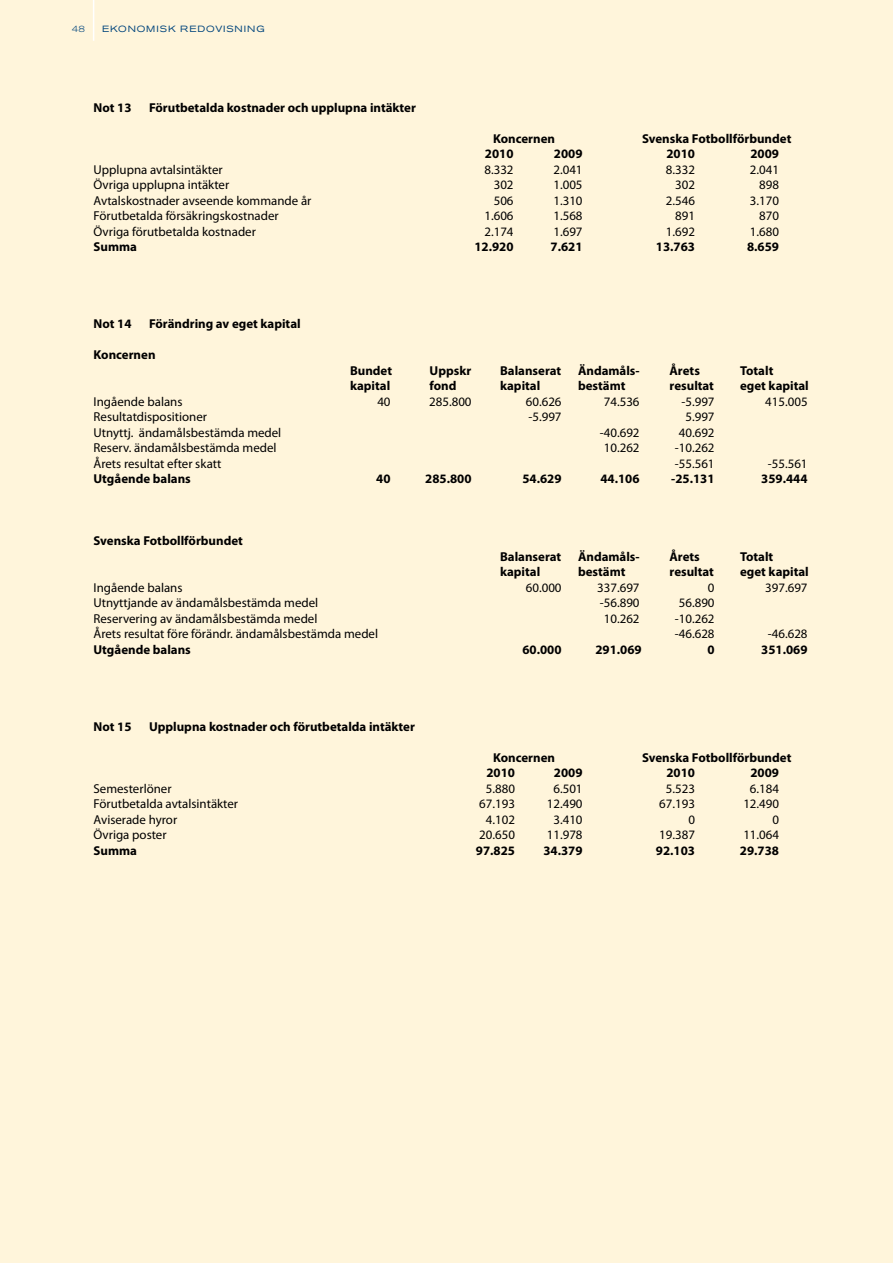
<style>
.page{position:relative;width:893px;height:1263px;background:#fff5db}
.page>*{position:absolute;margin:0;border:0;box-sizing:border-box;transform-origin:0 0}
.t1{font:12.9px "Myriad Pro";color:#000}
.t2{font:700 12.9px "Myriad Pro";color:#000}
.t3{font:expanded 9px "Akzidenz Grotesk BE";letter-spacing:.095em;color:#00457d}
.t4{font:300 expanded 9px "Akzidenz Grotesk BE";color:#00457d}
</style>
<div class="page">
<hr style="left:93px;top:0;width:1px;height:40px;background:#fff">
<p class="t4" style="left:72px;top:24px;width:15px">48</p>
<p class="t3" style="left:102px;top:24px;width:164px">EKONOMISK REDOVISNING</p>
<p class="t2" style="left:94px;top:99px;width:39px">Not 13</p>
<p class="t2" style="left:149px;top:99px;width:268px">Förutbetalda kostnader och upplupna intäkter</p>
<p class="t2" style="left:493px;top:130px;width:64px">Koncernen</p>
<p class="t2" style="left:642px;top:130px;width:151px">Svenska Fotbollförbundet</p>
<p class="t2" style="left:485px;top:145px;width:30px">2010</p>
<p class="t2" style="left:554px;top:145px;width:30px">2009</p>
<p class="t2" style="left:666px;top:145px;width:30px">2010</p>
<p class="t2" style="left:750px;top:145px;width:30px">2009</p>
<p class="t1" style="left:94px;top:161px;width:131px">Upplupna avtalsintäkter</p>
<p class="t1" style="left:484px;top:161px;width:31px">8.332</p>
<p class="t1" style="left:553px;top:161px;width:31px">2.041</p>
<p class="t1" style="left:666px;top:161px;width:31px">8.332</p>
<p class="t1" style="left:750px;top:161px;width:31px">2.041</p>
<p class="t1" style="left:94px;top:177px;width:137px">Övriga upplupna intäkter</p>
<p class="t1" style="left:494px;top:177px;width:21px">302</p>
<p class="t1" style="left:553px;top:177px;width:31px">1.005</p>
<p class="t1" style="left:675px;top:177px;width:21px">302</p>
<p class="t1" style="left:759px;top:177px;width:21px">898</p>
<p class="t1" style="left:94px;top:192px;width:219px">Avtalskostnader avseende kommande år</p>
<p class="t1" style="left:494px;top:192px;width:21px">506</p>
<p class="t1" style="left:553px;top:192px;width:31px">1.310</p>
<p class="t1" style="left:666px;top:192px;width:31px">2.546</p>
<p class="t1" style="left:750px;top:192px;width:31px">3.170</p>
<p class="t1" style="left:94px;top:208px;width:187px">Förutbetalda försäkringskostnader</p>
<p class="t1" style="left:484px;top:208px;width:31px">1.606</p>
<p class="t1" style="left:553px;top:208px;width:31px">1.568</p>
<p class="t1" style="left:675px;top:208px;width:21px">891</p>
<p class="t1" style="left:759px;top:208px;width:21px">870</p>
<p class="t1" style="left:94px;top:223px;width:164px">Övriga förutbetalda kostnader</p>
<p class="t1" style="left:484px;top:223px;width:31px">2.174</p>
<p class="t1" style="left:553px;top:223px;width:31px">1.697</p>
<p class="t1" style="left:666px;top:223px;width:31px">1.692</p>
<p class="t1" style="left:750px;top:223px;width:31px">1.680</p>
<p class="t2" style="left:94px;top:238px;width:45px">Summa</p>
<p class="t2" style="left:474px;top:238px;width:41px">12.920</p>
<p class="t2" style="left:551px;top:238px;width:33px">7.621</p>
<p class="t2" style="left:656px;top:238px;width:41px">13.763</p>
<p class="t2" style="left:747px;top:238px;width:33px">8.659</p>
<p class="t2" style="left:94px;top:316px;width:39px">Not 14</p>
<p class="t2" style="left:149px;top:316px;width:153px">Förändring av eget kapital</p>
<p class="t2" style="left:94px;top:347px;width:64px">Koncernen</p>
<p class="t2" style="left:350px;top:362px;width:44px">Bundet</p>
<p class="t2" style="left:430px;top:362px;width:43px">Uppskr</p>
<p class="t2" style="left:500px;top:362px;width:63px">Balanserat</p>
<p class="t2" style="left:578px;top:362px;width:63px">Ändamåls-</p>
<p class="t2" style="left:670px;top:362px;width:32px">Årets</p>
<p class="t2" style="left:740px;top:362px;width:35px">Totalt</p>
<p class="t2" style="left:350px;top:378px;width:42px">kapital</p>
<p class="t2" style="left:430px;top:378px;width:28px">fond</p>
<p class="t2" style="left:500px;top:378px;width:42px">kapital</p>
<p class="t2" style="left:578px;top:378px;width:49px">bestämt</p>
<p class="t2" style="left:670px;top:378px;width:46px">resultat</p>
<p class="t2" style="left:740px;top:378px;width:70px">eget kapital</p>
<p class="t1" style="left:94px;top:394px;width:90px">Ingående balans</p>
<p class="t1" style="left:377px;top:394px;width:15px">40</p>
<p class="t1" style="left:429px;top:394px;width:44px">285.800</p>
<p class="t1" style="left:526px;top:394px;width:37px">60.626</p>
<p class="t1" style="left:604px;top:394px;width:37px">74.536</p>
<p class="t1" style="left:681px;top:394px;width:35px">-5.997</p>
<p class="t1" style="left:765px;top:394px;width:44px">415.005</p>
<p class="t1" style="left:94px;top:409px;width:115px">Resultatdispositioner</p>
<p class="t1" style="left:528px;top:409px;width:35px">-5.997</p>
<p class="t1" style="left:685px;top:409px;width:31px">5.997</p>
<p class="t1" style="left:94px;top:425px;width:189px">Utnyttj. ändamålsbestämda medel</p>
<p class="t1" style="left:600px;top:425px;width:41px">-40.692</p>
<p class="t1" style="left:679px;top:425px;width:37px">40.692</p>
<p class="t1" style="left:94px;top:440px;width:185px">Reserv. ändamålsbestämda medel</p>
<p class="t1" style="left:604px;top:440px;width:37px">10.262</p>
<p class="t1" style="left:675px;top:440px;width:41px">-10.262</p>
<p class="t1" style="left:94px;top:455px;width:129px">Årets resultat efter skatt</p>
<p class="t1" style="left:675px;top:455px;width:41px">-55.561</p>
<p class="t1" style="left:768px;top:455px;width:41px">-55.561</p>
<p class="t2" style="left:94px;top:470px;width:99px">Utgående balans</p>
<p class="t2" style="left:376px;top:470px;width:16px">40</p>
<p class="t2" style="left:425px;top:470px;width:48px">285.800</p>
<p class="t2" style="left:522px;top:470px;width:41px">54.629</p>
<p class="t2" style="left:600px;top:470px;width:41px">44.106</p>
<p class="t2" style="left:671px;top:470px;width:45px">-25.131</p>
<p class="t2" style="left:761px;top:470px;width:48px">359.444</p>
<p class="t2" style="left:94px;top:532px;width:151px">Svenska Fotbollförbundet</p>
<p class="t2" style="left:500px;top:548px;width:63px">Balanserat</p>
<p class="t2" style="left:578px;top:548px;width:63px">Ändamåls-</p>
<p class="t2" style="left:670px;top:548px;width:32px">Årets</p>
<p class="t2" style="left:740px;top:548px;width:35px">Totalt</p>
<p class="t2" style="left:500px;top:563px;width:42px">kapital</p>
<p class="t2" style="left:578px;top:563px;width:49px">bestämt</p>
<p class="t2" style="left:670px;top:563px;width:46px">resultat</p>
<p class="t2" style="left:740px;top:563px;width:70px">eget kapital</p>
<p class="t1" style="left:94px;top:579px;width:90px">Ingående balans</p>
<p class="t1" style="left:526px;top:579px;width:37px">60.000</p>
<p class="t1" style="left:597px;top:579px;width:44px">337.697</p>
<p class="t1" style="left:708px;top:579px;width:8px">0</p>
<p class="t1" style="left:765px;top:579px;width:44px">397.697</p>
<p class="t1" style="left:94px;top:595px;width:226px">Utnyttjande av ändamålsbestämda medel</p>
<p class="t1" style="left:600px;top:595px;width:41px">-56.890</p>
<p class="t1" style="left:679px;top:595px;width:37px">56.890</p>
<p class="t1" style="left:94px;top:610px;width:225px">Reservering av ändamålsbestämda medel</p>
<p class="t1" style="left:604px;top:610px;width:37px">10.262</p>
<p class="t1" style="left:675px;top:610px;width:41px">-10.262</p>
<p class="t1" style="left:94px;top:626px;width:286px">Årets resultat före förändr. ändamålsbestämda medel</p>
<p class="t1" style="left:675px;top:626px;width:41px">-46.628</p>
<p class="t1" style="left:768px;top:626px;width:41px">-46.628</p>
<p class="t2" style="left:94px;top:641px;width:99px">Utgående balans</p>
<p class="t2" style="left:522px;top:641px;width:41px">60.000</p>
<p class="t2" style="left:595px;top:641px;width:48px">291.069</p>
<p class="t2" style="left:707px;top:641px;width:9px">0</p>
<p class="t2" style="left:761px;top:641px;width:48px">351.069</p>
<p class="t2" style="left:94px;top:718px;width:39px">Not 15</p>
<p class="t2" style="left:149px;top:718px;width:267px">Upplupna kostnader och förutbetalda intäkter</p>
<p class="t2" style="left:493px;top:749px;width:64px">Koncernen</p>
<p class="t2" style="left:642px;top:749px;width:151px">Svenska Fotbollförbundet</p>
<p class="t2" style="left:486px;top:765px;width:30px">2010</p>
<p class="t2" style="left:554px;top:765px;width:30px">2009</p>
<p class="t2" style="left:666px;top:765px;width:30px">2010</p>
<p class="t2" style="left:750px;top:765px;width:30px">2009</p>
<p class="t1" style="left:94px;top:781px;width:80px">Semesterlöner</p>
<p class="t1" style="left:486px;top:781px;width:31px">5.880</p>
<p class="t1" style="left:553px;top:781px;width:31px">6.501</p>
<p class="t1" style="left:666px;top:781px;width:31px">5.523</p>
<p class="t1" style="left:750px;top:781px;width:31px">6.184</p>
<p class="t1" style="left:94px;top:796px;width:146px">Förutbetalda avtalsintäkter</p>
<p class="t1" style="left:479px;top:796px;width:37px">67.193</p>
<p class="t1" style="left:547px;top:796px;width:37px">12.490</p>
<p class="t1" style="left:659px;top:796px;width:37px">67.193</p>
<p class="t1" style="left:743px;top:796px;width:37px">12.490</p>
<p class="t1" style="left:94px;top:812px;width:85px">Aviserade hyror</p>
<p class="t1" style="left:486px;top:812px;width:31px">4.102</p>
<p class="t1" style="left:553px;top:812px;width:31px">3.410</p>
<p class="t1" style="left:688px;top:812px;width:8px">0</p>
<p class="t1" style="left:772px;top:812px;width:8px">0</p>
<p class="t1" style="left:94px;top:827px;width:75px">Övriga poster</p>
<p class="t1" style="left:479px;top:827px;width:37px">20.650</p>
<p class="t1" style="left:547px;top:827px;width:37px">11.978</p>
<p class="t1" style="left:659px;top:827px;width:37px">19.387</p>
<p class="t1" style="left:743px;top:827px;width:37px">11.064</p>
<p class="t2" style="left:94px;top:842px;width:45px">Summa</p>
<p class="t2" style="left:476px;top:842px;width:41px">97.825</p>
<p class="t2" style="left:543px;top:842px;width:41px">34.379</p>
<p class="t2" style="left:656px;top:842px;width:41px">92.103</p>
<p class="t2" style="left:740px;top:842px;width:41px">29.738</p>
</div>
